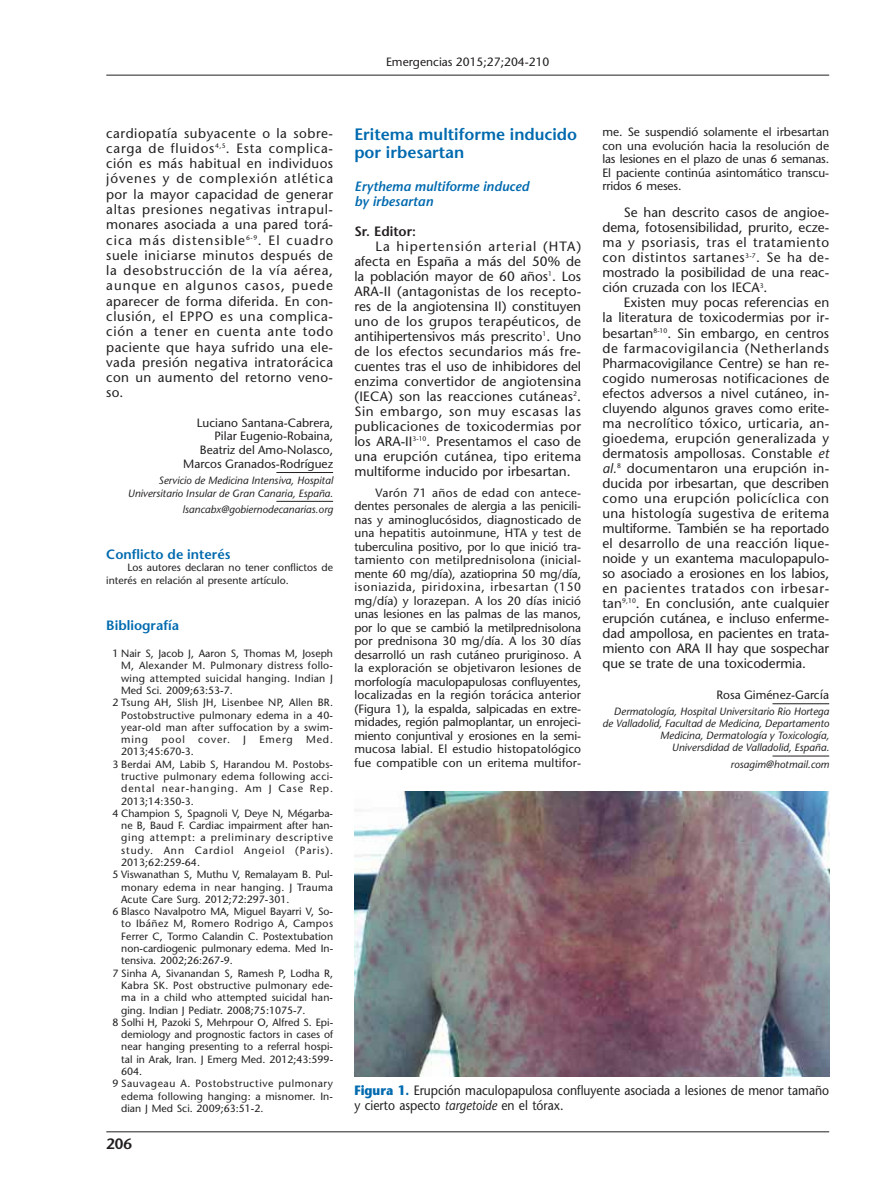
<style>
.page{position:relative;width:893px;height:1191px;background:#fff}
.page>*{position:absolute;margin:0;border:0;box-sizing:border-box;transform-origin:0 0}
.t1{font:600 16.5px/18px "Stone Sans";color:#006aaf}
.t2{font:600 15px "Stone Sans";color:#231f20}
.t3{font:13.5px/15px "Stone Sans";color:#231f20;text-align:justify}
.t4{font:13.5px/15px "Stone Sans";color:#231f20;scale:.9 1}
.t5{font:italic 600 13.5px/15px "Stone Sans";color:#006aaf}
.t6{font:600 13.5px "Stone Sans";color:#006aaf}
.t7{font:600 13.5px "Stone Sans";color:#231f20}
.t8{font:12px/13.5px "Stone Sans";color:#231f20;text-align:justify}
.t9{font:10.5px/12.3px "Stone Sans";letter-spacing:.005em;color:#231f20}
.t10{font:italic 10.5px/12px "Stone Sans";color:#231f20;text-align:right}
.t11{font:10.5px "Stone Sans";letter-spacing:.03em;color:#231f20}
.t12{font:10.5px "Stone Sans";letter-spacing:.025em;color:#231f20}
.t13{font:10.5px "Stone Sans";letter-spacing:.035em;color:#231f20}
.t14{font:10.5px "Stone Sans";letter-spacing:.085em;color:#231f20}
.t15{font:10.5px "Stone Sans";letter-spacing:.05em;color:#231f20}
.t16{font:10.5px "Stone Sans";letter-spacing:.07em;color:#231f20}
.s1{font-style:italic}
.s2{font-family:"Lucida Grande"}
.s3{font-weight:700;color:#006aaf}
</style>
<div class="page">
<hr style="left:276px;top:472px;width:57px;height:1px;background:#231f20">
<hr style="left:276px;top:501px;width:57px;height:1px;background:#231f20">
<hr style="left:772px;top:703px;width:57px;height:1px;background:#231f20">
<hr style="left:772px;top:755px;width:57px;height:1px;background:#231f20">
<hr style="left:106px;top:75px;width:723px;height:1px;background:#231f20">
<hr style="left:106px;top:1131px;width:723px;height:1px;background:#231f20">
<img style="left:354px;top:791px;width:475px;height:285px">
<p class="t8" style="left:386px;top:57px;width:165px">Emergencias 2015;27;204-210</p>
<p class="t3" style="left:106px;top:127px;width:228px">cardiopatía subyacente o la sobre&shy;carga de fluidos<sup>4,5</sup>. Esta complica&shy;ción es más habitual en individuos jóvenes y de complexión atlética por la mayor capacidad de generar altas presiones negativas intrapul&shy;monares asociada a una pared torá&shy;cica más distensible<sup>6-9</sup>. El cuadro suele iniciarse minutos después de la desobstrucción de la vía aérea, aunque en algunos casos, puede aparecer de forma diferida. En con&shy;clusión, el EPPO es una complica&shy;ción a tener en cuenta ante todo paciente que haya sufrido una ele&shy;vada presión negativa intratorácica con un aumento del retorno veno&shy;so.</p>
<p class="t8" style="left:183px;top:417px;width:151px;text-align:right">Luciano Santana-Cabrera,<br>Pilar Eugenio-Robaina,<br>Beatriz del Amo-Nolasco,<br>Marcos Granados-Rodríguez</p>
<p class="t10" style="left:128px;top:476px;width:207px">Servicio de Medicina Intensiva, Hospital<br>Universitario Insular de Gran Canaria, España.</p>
<p class="t10" style="left:182px;top:505px;width:152px">lsancabx@gobiernodecanarias.org</p>
<p class="t6" style="left:106px;top:549px;width:126px">Conflicto de interés</p>
<p class="t9" style="left:106px;top:563px;width:228px;text-indent:21px">Los autores declaran no tener conflictos de interés en relación al presente artículo.</p>
<p class="t6" style="left:106px;top:619px;width:74px">Bibliografía</p>
<p class="t9" style="left:112px;top:648px;width:222px">1 Nair S, Jacob J, Aaron S, Thomas M, Joseph</p>
<p class="t11" style="left:121px;top:661px;width:213px">M, Alexander M. Pulmonary distress follo-</p>
<p class="t12" style="left:121px;top:674px;width:213px">wing attempted suicidal hanging. Indian J</p>
<p class="t9" style="left:121px;top:685px;width:113px">Med Sci. 2009;63:53-7.</p>
<p class="t12" style="left:112px;top:698px;width:222px">2 Tsung AH, Slish JH, Lisenbee NP, Allen BR.</p>
<p class="t9" style="left:121px;top:710px;width:213px">Postobstructive pulmonary edema in a 40-</p>
<p class="t11" style="left:121px;top:723px;width:213px">year-old man after suffocation by a swim-</p>
<p class="t9" style="left:121px;top:734px;width:28px">ming</p>
<p class="t9" style="left:161px;top:734px;width:25px">pool</p>
<p class="t9" style="left:198px;top:734px;width:33px">cover.</p>
<p class="t9" style="left:243px;top:734px;width:4px">J</p>
<p class="t9" style="left:259px;top:734px;width:35px">Emerg</p>
<p class="t9" style="left:306px;top:734px;width:29px">Med.</p>
<p class="t9" style="left:121px;top:746px;width:74px">2013;45:670-3.</p>
<p class="t9" style="left:112px;top:759px;width:222px">3 Berdai AM, Labib S, Harandou M. Postobs-</p>
<p class="t13" style="left:121px;top:772px;width:213px">tructive pulmonary edema following acci-</p>
<p class="t14" style="left:121px;top:784px;width:213px">dental near-hanging. Am J Case Rep.</p>
<p class="t9" style="left:121px;top:796px;width:74px">2013;14:350-3.</p>
<p class="t9" style="left:112px;top:808px;width:222px">4 Champion S, Spagnoli V, Deye N, Mégarba-</p>
<p class="t9" style="left:121px;top:820px;width:213px">ne B, Baud F. Cardiac impairment after han-</p>
<p class="t16" style="left:121px;top:833px;width:213px">ging attempt: a preliminary descriptive</p>
<p class="t14" style="left:121px;top:846px;width:213px">study. Ann Cardiol Angeiol (Paris).</p>
<p class="t9" style="left:121px;top:857px;width:80px">2013;62:259-64.</p>
<p class="t9" style="left:112px;top:869px;width:222px">5 Viswanathan S, Muthu V, Remalayam B. Pul-</p>
<p class="t11" style="left:121px;top:883px;width:213px">monary edema in near hanging. J Trauma</p>
<p class="t9" style="left:121px;top:894px;width:170px">Acute Care Surg. 2012;72:297-301.</p>
<p class="t9" style="left:112px;top:906px;width:222px">6 Blasco Navalpotro MA, Miguel Bayarri V, So-</p>
<p class="t13" style="left:121px;top:919px;width:213px">to Ibáñez M, Romero Rodrigo A, Campos</p>
<p class="t9" style="left:121px;top:931px;width:213px">Ferrer C, Tormo Calandin C. Postextubation</p>
<p class="t9" style="left:121px;top:943px;width:213px">non-cardiogenic pulmonary edema. Med In-</p>
<p class="t9" style="left:121px;top:955px;width:113px">tensiva. 2002;26:267-9.</p>
<p class="t9" style="left:112px;top:968px;width:222px">7 Sinha A, Sivanandan S, Ramesh P, Lodha R,</p>
<p class="t9" style="left:121px;top:980px;width:213px">Kabra SK. Post obstructive pulmonary ede-</p>
<p class="t9" style="left:121px;top:992px;width:213px">ma in a child who attempted suicidal han-</p>
<p class="t9" style="left:121px;top:1004px;width:186px">ging. Indian J Pediatr. 2008;75:1075-7.</p>
<p class="t9" style="left:112px;top:1017px;width:222px">8 Solhi H, Pazoki S, Mehrpour O, Alfred S. Epi-</p>
<p class="t9" style="left:121px;top:1029px;width:213px">demiology and prognostic factors in cases of</p>
<p class="t9" style="left:121px;top:1041px;width:213px">near hanging presenting to a referral hospi-</p>
<p class="t9" style="left:121px;top:1054px;width:213px">tal in Arak, Iran. J Emerg Med. 2012;43:599-</p>
<p class="t9" style="left:121px;top:1066px;width:23px">604.</p>
<p class="t15" style="left:112px;top:1079px;width:222px">9 Sauvageau A. Postobstructive pulmonary</p>
<p class="t9" style="left:121px;top:1090px;width:213px">edema following hanging: a misnomer. In-</p>
<p class="t9" style="left:121px;top:1103px;width:144px">dian J Med Sci. 2009;63:51-2.</p>
<p class="t2" style="left:106px;top:1138px;width:27px">206</p>
<p class="t1" style="left:354px;top:127px;width:224px">Eritema multiforme inducido por irbesartan</p>
<p class="t5" style="left:354px;top:180px;width:176px">Erythema multiforme induced by irbesartan</p>
<p class="t7" style="left:354px;top:226px;width:63px">Sr. Editor:</p>
<p class="t3" style="left:354px;top:240px;width:228px;text-indent:21px">La hipertensión arterial (HTA) afecta en España a más del 50% de la población mayor de 60 años<sup>1</sup>. Los ARA-II (antagonistas de los recepto&shy;res de la angiotensina II) constituyen uno de los grupos terapéuticos, de antihipertensivos más prescrito<sup>1</sup>. Uno de los efectos secundarios más fre&shy;cuentes tras el uso de inhibidores del enzima convertidor de angiotensina (IECA) son las reacciones cutáneas<sup>2</sup>.<br>Sin embargo, son muy escasas las publicaciones de toxicodermias por los ARA-II<sup>3-10</sup>. Presentamos el caso de una erupción cutánea, tipo eritema multiforme inducido por irbesartan.</p>
<p class="t8" style="left:354px;top:487px;width:228px;text-indent:21px">Varón 71 años de edad con antece&shy;dentes personales de alergia a las penicili&shy;nas y aminoglucósidos, diagnosticado de una hepatitis autoinmune, HTA y test de tuberculina positivo, por lo que inició tra&shy;tamiento con metilprednisolona (inicial&shy;mente 60 mg/día), azatioprina 50 mg/día, isoniazida, piridoxina, irbesartan (150 mg/día) y lorazepan. A los 20 días inició unas lesiones en las palmas de las manos, por lo que se cambió la metilprednisolona por prednisona 30 mg/día. A los 30 días desarrolló un rash cutáneo pruriginoso. A la exploración se objetivaron lesiones de morfología maculopapulosas confluyentes, localizadas en la región torácica anterior (Figura 1), la espalda, salpicadas en extre&shy;midades, región palmoplantar, un enrojeci&shy;miento conjuntival y erosiones en la semi&shy;mucosa labial. El estudio histopatológico fue compatible con un eritema multifor-</p>
<p class="t8" style="left:602px;top:127px;width:228px">me. Se suspendió solamente el irbesartan con una evolución hacia la resolución de las lesiones en el plazo de unas 6 semanas.<br>El paciente continúa asintomático transcu&shy;rridos 6 meses.</p>
<p class="t3" style="left:602px;top:207px;width:228px;text-indent:21px">Se han descrito casos de angioe&shy;dema, fotosensibilidad, prurito, ecze&shy;ma y psoriasis, tras el tratamiento con distintos sartanes<sup>3-7</sup>. Se ha de&shy;mostrado la posibilidad de una reac&shy;ción cruzada con los IECA<sup>3</sup>.</p>
<p class="t3" style="left:602px;top:297px;width:228px;text-indent:21px">Existen muy pocas referencias en la literatura de toxicodermias por ir&shy;besartan<sup>8-10</sup>. Sin embargo, en centros de farmacovigilancia (Netherlands Pharmacovigilance Centre) se han re&shy;cogido numerosas notificaciones de efectos adversos a nivel cutáneo, in&shy;cluyendo algunos graves como erite&shy;ma necrolítico tóxico, urticaria, an&shy;gioedema, erupción generalizada y dermatosis ampollosas. Constable <span class="s1">et al.</span><sup>8</sup> documentaron una erupción in&shy;ducida por irbesartan, que describen como una erupción policíclica con una histología sugestiva de eritema multiforme. También se ha reportado el desarrollo de una reacción lique&shy;noide y un exantema maculopapulo&shy;so asociado a erosiones en los labios, en pacientes tratados con irbesar&shy;tan<sup>9,10</sup>. En conclusión, ante cualquier erupción cutánea, e incluso enferme&shy;dad ampollosa, en pacientes en trata&shy;miento con ARA II hay que sospechar que se trate de una toxicodermia.</p>
<p class="t8" style="left:716px;top:689px;width:114px">Rosa Giménez-Garc<span class="s2">í</span>a</p>
<p class="t10" style="left:602px;top:707px;width:228px">Dermatología, Hospital Universitario Rio Hortega de Valladolid, Facultad de Medicina, Departamento Medicina, Dermatología y Toxicología, Universdidad de Valladolid, España.</p>
<p class="t10" style="left:731px;top:759px;width:100px">rosagim@hotmail.com</p>
<p class="t4" style="left:354px;top:1083px;width:529px"><span class="s3">Figura 1.</span> Erupción maculopapulosa confluyente asociada a lesiones de menor tamaño y cierto aspecto <span class="s1">targetoide</span> en el tórax.</p>
</div>
